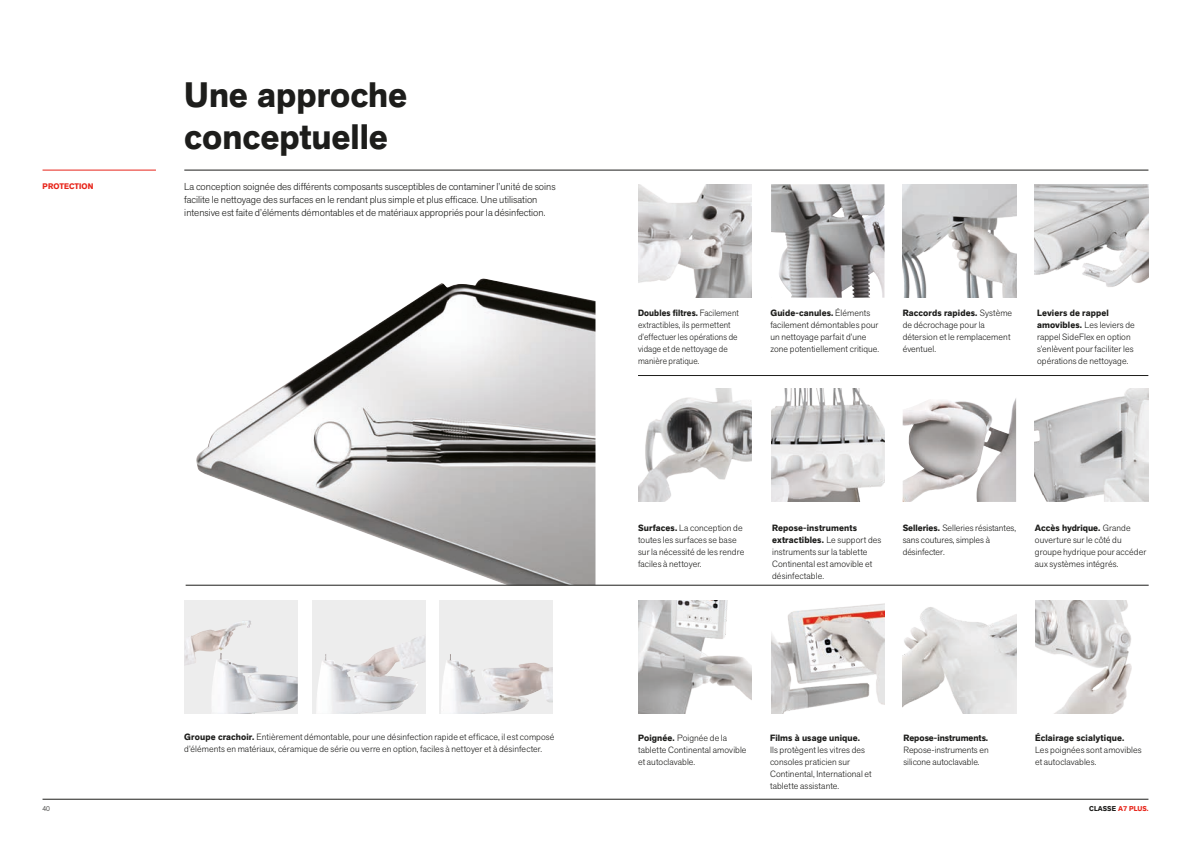
<style>
.page{position:relative;width:1191px;height:842px;background:#fff}
.page>*{position:absolute;margin:0;border:0;box-sizing:border-box;transform-origin:0 0}
.t1{font:700 35px/42px "Akzid Grtsk Next";color:#1d1d1b}
.t2{font:300 10px/13px "Akzid Grtsk Next";color:#1d1d1b}
.t3{font:300 9px/12px "Akzid Grtsk Next";letter-spacing:.01em;color:#1d1d1b}
.t4{font:300 9px/12px "Akzid Grtsk Next";letter-spacing:.01em;color:#1d1d1b;scale:.95 1}
.t5{font:700 9px "Akzid Grtsk Next";letter-spacing:.01em;color:#1d1d1b}
.t6{font:700 8px "Akzid Grtsk Next";letter-spacing:.01em;color:#e72419}
.t7{font:700 7px "Akzid Grtsk Next";letter-spacing:.01em;color:#e72419}
.t8{font:300 7px "Akzid Grtsk Next";color:#1d1d1b}
.s1{font-weight:700}
.s2{color:#1d1d1b}
</style>
<div class="page">
<hr style="left:184px;top:170px;width:964px;height:1px;background:#1d1d1b">
<hr style="left:43px;top:799px;width:1105px;height:1px;background:#1d1d1b">
<hr style="left:43px;top:170px;width:113px;height:1px;background:#e72419">
<img style="left:196px;top:278px;width:399px;height:307px">
<img style="left:902px;top:184px;width:114px;height:114px">
<img style="left:638px;top:600px;width:113px;height:114px">
<img style="left:771px;top:603px;width:113px;height:111px">
<img style="left:771px;top:388px;width:113px;height:114px">
<img style="left:1035px;top:600px;width:97px;height:114px">
<img style="left:902px;top:398px;width:114px;height:104px">
<img style="left:638px;top:388px;width:113px;height:114px">
<div style="left:184px;top:600px;width:114px;height:114px;background:#ededed"></div>
<img style="left:184px;top:620px;width:114px;height:94px">
<div style="left:312px;top:600px;width:113px;height:114px;background:#ededed"></div>
<img style="left:316px;top:637px;width:109px;height:77px">
<div style="left:439px;top:600px;width:114px;height:114px;background:#ededed"></div>
<img style="left:441px;top:654px;width:112px;height:60px">
<img style="left:771px;top:184px;width:113px;height:114px">
<hr style="left:186px;top:585px;width:962px;height:1px;background:#1d1d1b">
<img style="left:638px;top:184px;width:113px;height:114px">
<hr style="left:638px;top:375px;width:510px;height:1px;background:#1d1d1b">
<img style="left:902px;top:607px;width:114px;height:107px">
<img style="left:1035px;top:388px;width:113px;height:114px">
<img style="left:1035px;top:184px;width:113px;height:103px">
<h1 class="t1" style="left:184px;top:74px;width:224px">Une approche conceptuelle</h1>
<p class="t6" style="left:43px;top:181px;width:52px">PROTECTION</p>
<p class="t2" style="left:184px;top:180px;width:373px">La conception soignée des différents composants susceptibles de contaminer l’unité de soins facilite le nettoyage des surfaces en le rendant plus simple et plus efficace. Une utilisation intensive est faite d’éléments démontables et de matériaux appropriés pour la désinfection.</p>
<p class="t3" style="left:184px;top:730px;width:372px"><span class="s1">Groupe crachoir.</span> Entièrement démontable, pour une désinfection rapide et efficace, il est composé d’éléments en matériaux, céramique de série ou verre en option, faciles à nettoyer et à désinfecter.</p>
<p class="t4" style="left:638px;top:307px;width:108px"><span class="s1">Doubles filtres.</span> Facilement extractibles, ils permettent d’effectuer les opérations de vidage et de nettoyage de manière pratique.</p>
<p class="t3" style="left:770px;top:307px;width:110px"><span class="s1">Guide-canules.</span> Éléments facilement démontables pour un nettoyage parfait d’une zone potentiellement critique.</p>
<p class="t3" style="left:902px;top:307px;width:111px"><span class="s1">Raccords rapides.</span> Système de décrochage pour la détersion et le remplacement éventuel.</p>
<p class="t3" style="left:1037px;top:307px;width:99px"><span class="s1">Leviers de rappel amovibles.</span> Les leviers de rappel SideFlex en option s’enlèvent pour faciliter les opérations de nettoyage.</p>
<p class="t3" style="left:638px;top:521px;width:108px"><span class="s1">Surfaces.</span> La conception de toutes les surfaces se base sur la nécessité de les rendre faciles à nettoyer.</p>
<p class="t3" style="left:772px;top:521px;width:111px"><span class="s1">Repose-instruments extractibles.</span> Le support des instruments sur la tablette<br>Continental est amovible et désinfectable.</p>
<p class="t3" style="left:902px;top:521px;width:115px"><span class="s1">Selleries.</span> Selleries résistantes, sans coutures, simples à désinfecter.</p>
<p class="t3" style="left:1035px;top:521px;width:113px"><span class="s1">Accès hydrique.</span> Grande ouverture sur le côté du groupe hydrique pour accéder aux systèmes intégrés.</p>
<p class="t3" style="left:638px;top:732px;width:110px"><span class="s1">Poignée.</span> Poignée de la tablette Continental amovible et autoclavable.</p>
<p class="t5" style="left:770px;top:732px;width:92px">Films à usage unique.</p>
<p class="t3" style="left:770px;top:744px;width:103px">Ils protègent les vitres des consoles praticien sur<br>Continental, International et tablette assistante.</p>
<p class="t5" style="left:903px;top:732px;width:86px">Repose-instruments.</p>
<p class="t3" style="left:903px;top:744px;width:87px">Repose-instruments en silicone autoclavable.</p>
<p class="t5" style="left:1035px;top:732px;width:91px">Éclairage scialytique.</p>
<p class="t3" style="left:1035px;top:744px;width:108px">Les poignées sont amovibles et autoclavables.</p>
<p class="t8" style="left:43px;top:804px;width:9px">40</p>
<p class="t7" style="left:1089px;top:804px;width:61px"><span class="s2">CLASSE</span> A7 PLUS.</p>
</div>
